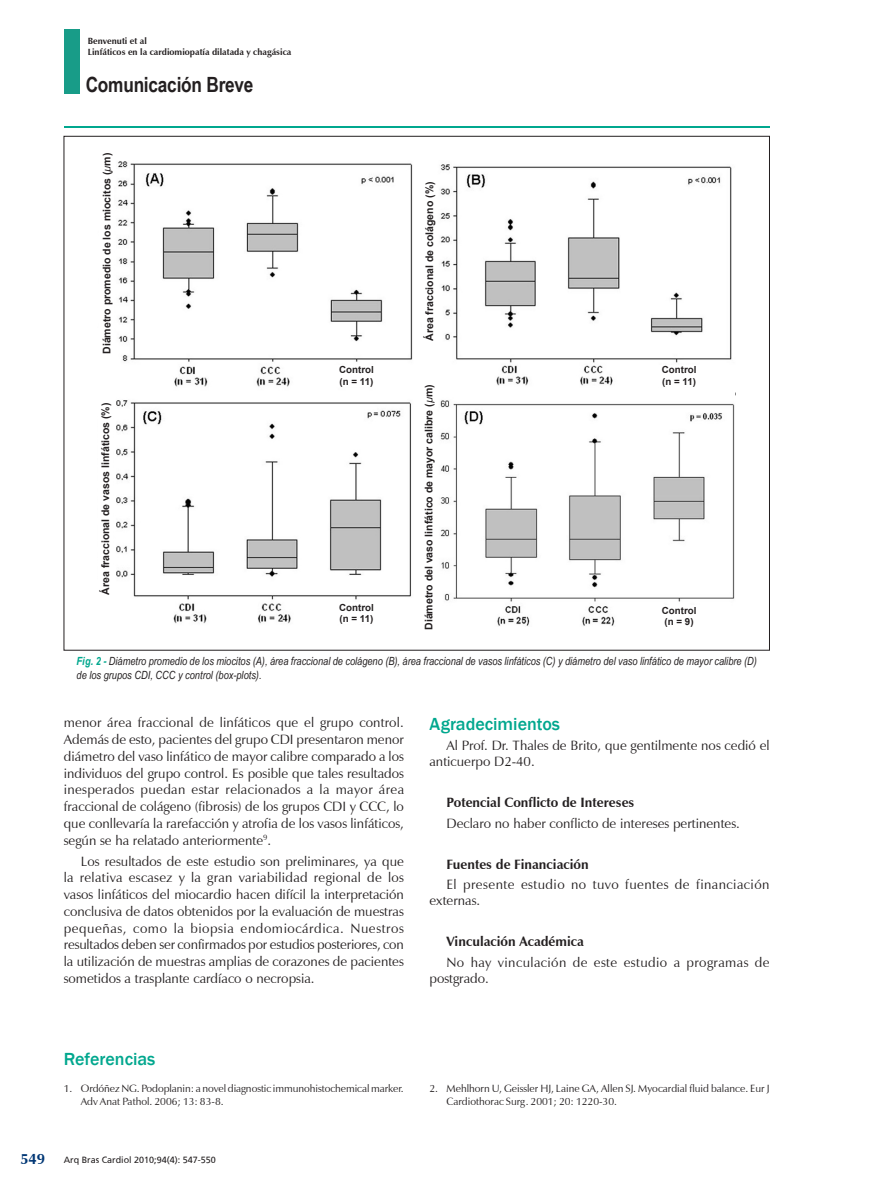
<style>
.page{position:relative;width:893px;height:1191px;background:#fff}
.page>*{position:absolute;margin:0;border:0;box-sizing:border-box;transform-origin:0 0}
.t1{font:700 21px "Arial Narrow";letter-spacing:-.01em;color:#231f20}
.Títulos__textos{font:500 18px "Franklin Gothic";color:#00a78e}
.Referências{font:500 18px "Franklin Gothic";color:#00a78e}
.t2{font:700 15px "Zapf Humanist 601 BT";color:#013775}
.Texto{font:13.5px/16.8px "Zapf Humanist 601 BT";color:#231f20;text-align:justify}
.Texto-2{font:13.5px/16.2px "Zapf Humanist 601 BT";letter-spacing:.03em;color:#231f20}
.Texto-3{font:700 13.5px "Zapf Humanist 601 BT";color:#231f20}
._04_FIGURA_ref{font:italic 11.25px/13.5px "Arial Narrow";color:#231f20}
.Refer_bibliog{font:10.5px/12.6px "Zapf Humanist 601 BT";color:#231f20}
._04_FIGURA_ref-2{font:700 10.5px "Arial";color:#231f20}
._04_FIGURA_ref-3{font:700 9.75px/11.7px "Arial";color:#231f20}
.t3{font:700 9px "Zapf Humanist 601 BT";color:#231f20}
.t4{font:9px "Frutiger";color:#231f20}
.s1{font-family:"Arial Narrow";font-weight:400;font-style:italic}
.s2{font-weight:700;color:#00a78e}
</style>
<div class="page">
<div style="left:64px;top:29px;width:16px;height:65px;background:#189c88"></div>
<hr style="left:64px;top:126px;width:706px;height:2px;background:#00a78e">
<img style="left:116px;top:161px;width:620px;height:465px">
<div style="left:422px;top:164px;width:15px;height:194px;background:#fff"></div>
<div style="left:421px;top:371px;width:15px;height:273px;background:#fff"></div>
<div style="left:326px;top:365px;width:61px;height:21px;background:#fff"></div>
<div style="left:649px;top:365px;width:60px;height:21px;background:#fff"></div>
<div style="left:326px;top:602px;width:61px;height:21px;background:#fff"></div>
<div style="left:649px;top:605px;width:60px;height:21px;background:#fff"></div>
<p class="t3" style="left:88px;top:36px;width:61px">Benvenuti et al</p>
<p class="t3" style="left:88px;top:47px;width:205px">Linfáticos en la cardiomiopatía dilatada y chagásica</p>
<p class="t1" style="left:86px;top:68px;width:169px">Comunicación Breve</p>
<p class="_04_FIGURA_ref-2" style="left:100px;top:354px;width:202px;rotate:-90deg">Diámetro promedio de los miocitos (<span class="s1">μ</span>m)</p>
<p class="_04_FIGURA_ref-2" style="left:98px;top:595px;width:193px;rotate:-90deg">Área fraccional de vasos linfáticos (%)</p>
<p class="_04_FIGURA_ref-2" style="left:423px;top:341px;width:161px;rotate:-90deg">Área fraccional de colágeno (%)</p>
<p class="_04_FIGURA_ref-3" style="left:339px;top:364px;width:36px">Control (n = 11)</p>
<p class="_04_FIGURA_ref-3" style="left:662px;top:364px;width:36px">Control (n = 11)</p>
<p class="_04_FIGURA_ref-2" style="left:422px;top:630px;width:247px;rotate:-90deg">Diámetro del vaso linfático de mayor calibre (<span class="s1">μ</span>m)</p>
<p class="_04_FIGURA_ref-3" style="left:339px;top:601px;width:36px">Control (n = 11)</p>
<p class="_04_FIGURA_ref-3" style="left:662px;top:604px;width:36px">Control (n = 9)</p>
<p class="_04_FIGURA_ref" style="left:77px;top:654px;width:682px"><span class="s2">Fig. 2 -</span> Diámetro promedio de los miocitos (A), área fraccional de colágeno (B), área fraccional de vasos linfáticos (C) y diámetro del vaso linfático de mayor calibre (D) de los grupos CDI, CCC y control (box-plots).</p>
<p class="Texto" style="left:64px;top:714px;width:342px">menor área fraccional de linfáticos que el grupo control.<br>Además de esto, pacientes del grupo CDI presentaron menor diámetro del vaso linfático de mayor calibre comparado a los individuos del grupo control. Es posible que tales resultados inesperados puedan estar relacionados a la mayor área fraccional de colágeno (fibrosis) de los grupos CDI y CCC, lo que conllevaría la rarefacción y atrofia de los vasos linfáticos, según se ha relatado anteriormente<sup>9</sup>.</p>
<p class="Texto" style="left:64px;top:852px;width:342px;text-indent:17px">Los resultados de este estudio son preliminares, ya que la relativa escasez y la gran variabilidad regional de los vasos linfáticos del miocardio hacen difícil la interpretación conclusiva de datos obtenidos por la evaluación de muestras pequeñas, como la biopsia endomiocárdica. Nuestros resultados deben ser confirmados por estudios posteriores, con la utilización de muestras amplias de corazones de pacientes sometidos a trasplante cardíaco o necropsia.</p>
<p class="Títulos__textos" style="left:429px;top:712px;width:132px">Agradecimientos</p>
<p class="Texto" style="left:429px;top:737px;width:342px;line-height:16.2px;text-indent:17px">Al Prof. Dr. Thales de Brito, que gentilmente nos cedió el anticuerpo D2-40.</p>
<p class="Texto-3" style="left:446px;top:794px;width:189px">Potencial Conflicto de Intereses</p>
<p class="Texto" style="left:446px;top:814px;width:295px">Declaro no haber conflicto de intereses pertinentes.</p>
<p class="Texto-3" style="left:446px;top:855px;width:144px">Fuentes de Financiación</p>
<p class="Texto-2" style="left:429px;top:876px;width:342px;text-indent:17px">El presente estudio no tuvo fuentes de financiación externas.</p>
<p class="Texto-3" style="left:446px;top:933px;width:139px">Vinculación Académica</p>
<p class="Texto-2" style="left:429px;top:954px;width:342px;text-indent:17px">No hay vinculación de este estudio a programas de postgrado.</p>
<p class="t2" style="left:20px;top:1149px;width:26px">549</p>
<p class="Referências" style="left:64px;top:1047px;width:93px">Referencias</p>
<p class="Refer_bibliog" style="left:81px;top:1082px;width:324px;text-indent:-17px">1. Ordóñez NG. Podoplanin: a novel diagnostic immunohistochemical marker.<br>Adv Anat Pathol. 2006; 13: 83-8.</p>
<p class="Refer_bibliog" style="left:446px;top:1082px;width:325px;text-indent:-17px">2. Mehlhorn U, Geissler HJ, Laine GA, Allen SJ. Myocardial fluid balance. Eur J<br>Cardiothorac Surg. 2001; 20: 1220-30.</p>
<p class="t4" style="left:64px;top:1154px;width:154px">Arq Bras Cardiol 2010;94(4): 547-550</p>
</div>
